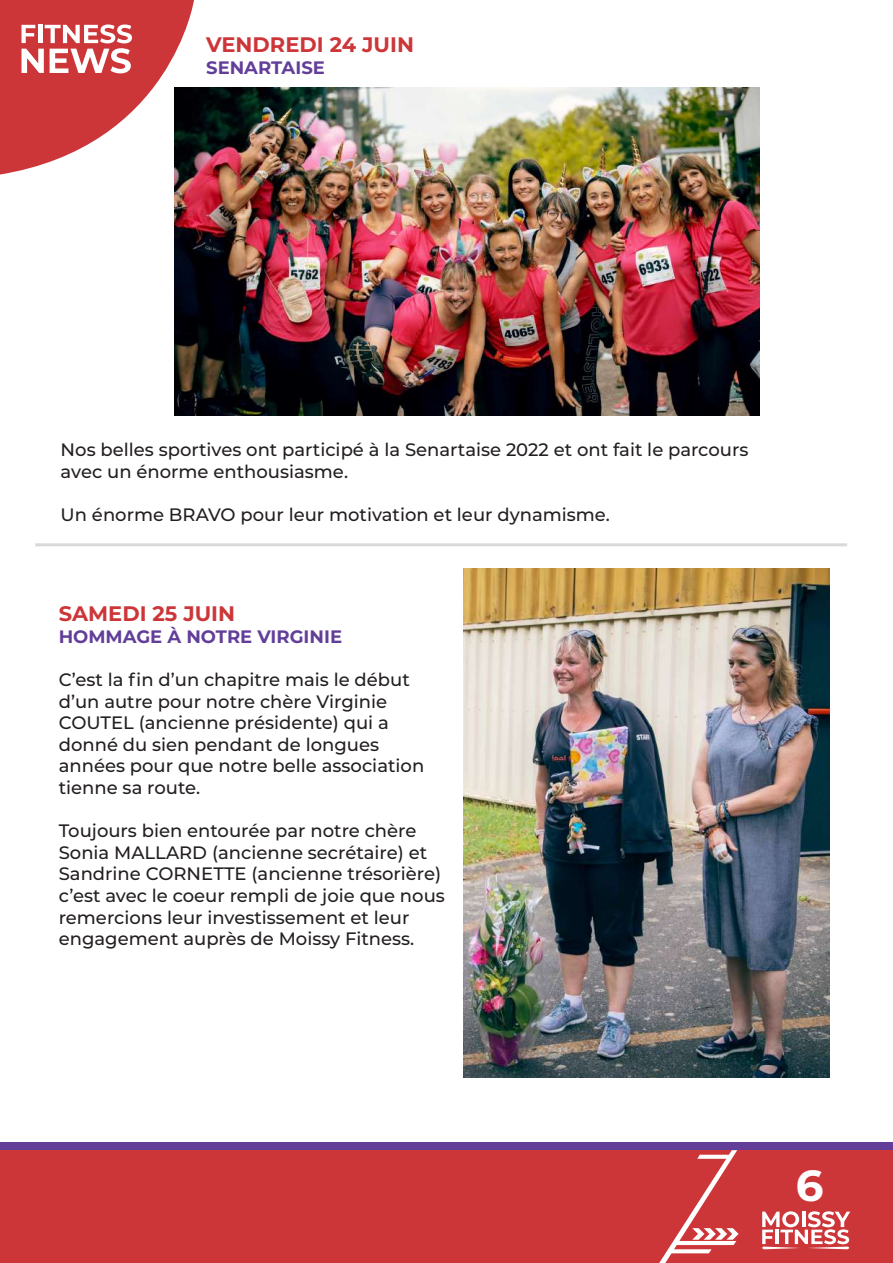
<style>
.page{position:relative;width:893px;height:1263px;background:#fff}
.page>*{position:absolute;margin:0;border:0;box-sizing:border-box;transform-origin:0 0}
.t1{font:700 43.5px "Montserrat";color:#fff}
.t2{font:700 21px "Montserrat";color:#cd3639}
.t3{font:500 18px/21.6px "Montserrat";color:#231f20}
.t4{font:700 18px "Montserrat";color:#623e99}
</style>
<div class="page">
<hr style="left:35px;top:543px;width:812px;height:3px;background:#d7d9d8">
<img style="left:175px;top:87px;width:584px;height:328px">
<img style="left:464px;top:568px;width:366px;height:509px">
<div style="left:0;top:1142px;width:893px;height:21px;background:#623e99"></div>
<div style="left:0;top:1150px;width:893px;height:113px;background:#cd3639"></div>
<svg style="left:659px;top:1150px;width:80px;height:113px"></svg>
<svg style="left:762px;top:1211px;width:88px;height:38px"></svg>
<svg style="left:0;top:0;width:194px;height:175px"></svg>
<p class="t2" style="left:206px;top:29px;width:209px">VENDREDI 24 JUIN</p>
<p class="t4" style="left:206px;top:54px;width:120px">SENARTAISE</p>
<p class="t3" style="left:61px;top:438px;width:689px">Nos belles sportives ont participé à la Senartaise 2022 et ont fait le parcours avec un énorme enthousiasme.</p>
<p class="t3" style="left:61px;top:503px;width:551px">Un énorme BRAVO pour leur motivation et leur dynamisme.</p>
<p class="t2" style="left:59px;top:599px;width:178px">SAMEDI 25 JUIN</p>
<p class="t4" style="left:59px;top:623px;width:285px">HOMMAGE À NOTRE VIRGINIE</p>
<p class="t3" style="left:59px;top:668px;width:367px">C’est la fin d’un chapitre mais le début d’un autre pour notre chère Virginie COUTEL (ancienne présidente) qui a donné du sien pendant de longues années pour que notre belle association tienne sa route.</p>
<p class="t3" style="left:59px;top:819px;width:388px">Toujours bien entourée par notre chère Sonia MALLARD (ancienne secrétaire) et Sandrine CORNETTE (ancienne trésorière) c’est avec le coeur rempli de joie que nous remercions leur investissement et leur engagement auprès de Moissy Fitness.</p>
<h1 class="t1" style="left:796px;top:1154px;width:29px">6</h1>
</div>
